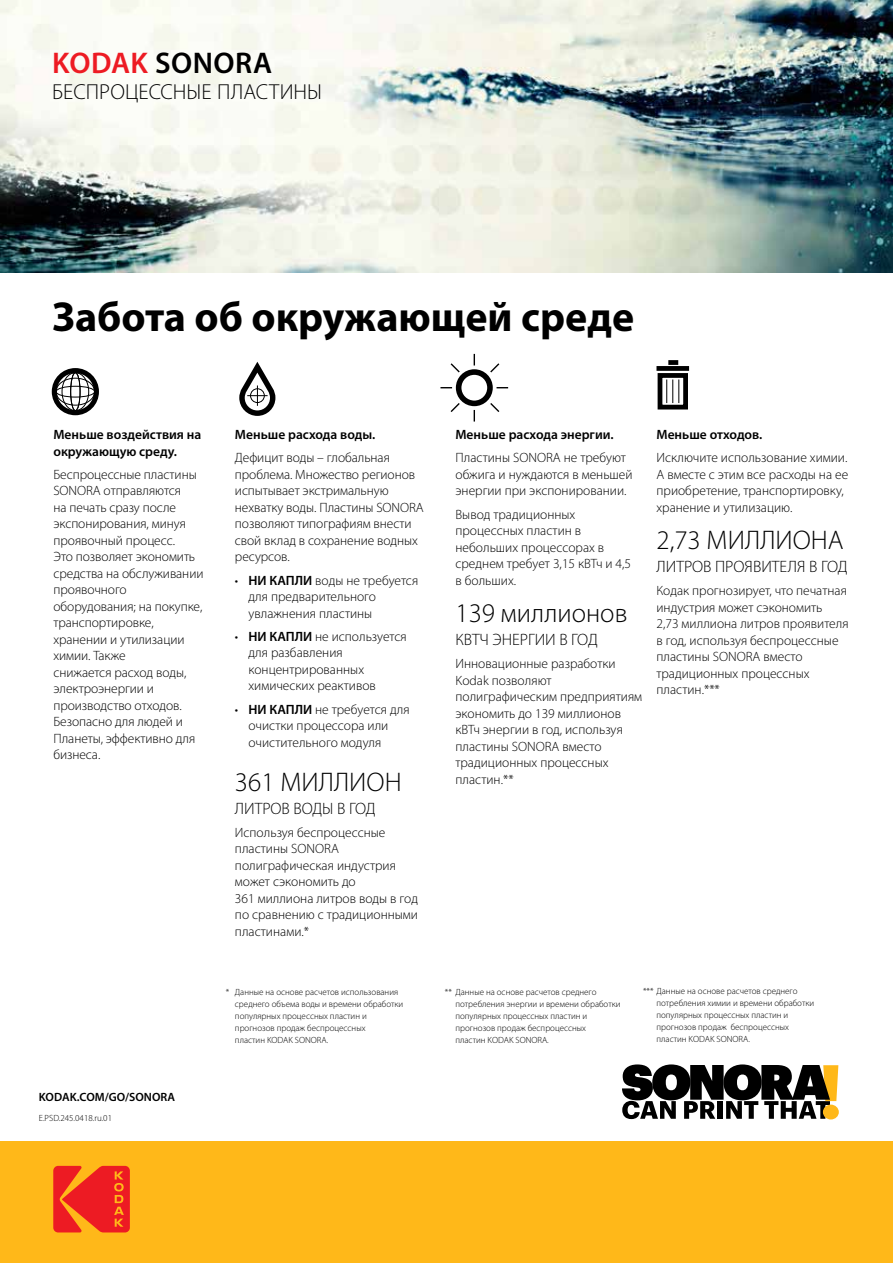
<style>
.page{position:relative;width:893px;height:1263px;background:#fff}
.page>*{position:absolute;margin:0;border:0;box-sizing:border-box;transform-origin:0 0}
.t1{font:700 42px "Myriad Pro";color:#000}
.t2{font:600 30px "Myriad Pro";letter-spacing:.015em;color:#000}
.t3{font:300 27px "Myriad Pro";color:#000}
.t4{font:300 21.75px "Myriad Pro";color:#000}
.t5{font:300 16.5px "Myriad Pro";color:#000}
.t6{font:300 13.5px/16.5px "Myriad Pro";color:#000}
.t7{font:600 13.5px/16.5px "Myriad Pro";color:#000}
.t8{font:600 12px "Myriad Pro";color:#000}
.t9{font:300 9px/12px "Myriad Pro";color:#000}
.s1{color:#ed1b23}
.s2{font-weight:600}
</style>
<div class="page">
<img style="left:0;top:0;width:893px;height:272px">
<svg style="left:239px;top:362px;width:36px;height:54px"></svg>
<div style="left:250px;top:388px;width:15px;height:15px;border:1px solid #000;border-radius:50%"></div>
<div style="left:0;top:1142px;width:893px;height:121px;background:#ffb819"></div>
<svg style="left:53px;top:1166px;width:77px;height:66px;background:#f03721"></svg>
<div style="left:52px;top:368px;width:47px;height:47px;border:5px solid #000;border-radius:50%"></div>
<div style="left:62px;top:373px;width:27px;height:38px;border:1px solid #000;border-radius:50%"></div>
<div style="left:71px;top:373px;width:9px;height:38px;border:1px solid #000;border-radius:50%"></div>
<div style="left:56px;top:386px;width:39px;height:11px;border:1px solid #000;border-radius:50%"></div>
<div style="left:56px;top:378px;width:39px;height:27px;border:1px solid #000;border-radius:50%"></div>
<div style="left:456px;top:369px;width:37px;height:37px;border:6px solid #000;border-radius:50%"></div>
<svg style="left:440px;top:387px;width:12px;height:1px"></svg>
<svg style="left:450px;top:403px;width:10px;height:9px"></svg>
<svg style="left:490px;top:403px;width:10px;height:9px"></svg>
<svg style="left:490px;top:363px;width:10px;height:10px"></svg>
<svg style="left:450px;top:363px;width:10px;height:10px"></svg>
<div style="left:658px;top:373px;width:30px;height:36px;border:5px solid #000"></div>
<svg style="left:666px;top:379px;width:13px;height:24px"></svg>
<div style="left:656px;top:366px;width:33px;height:5px;background:#000"></div>
<div style="left:668px;top:360px;width:10px;height:5px;background:#000"></div>
<svg style="left:622px;top:1064px;width:217px;height:55px"></svg>
<h2 class="t2" style="left:52px;top:44px;width:222px"><span class="s1">KODAK</span> SONORA</h2>
<h3 class="t4" style="left:52px;top:79px;width:271px">БЕСПРОЦЕССНЫЕ ПЛАСТИНЫ</h3>
<h1 class="t1" style="left:52px;top:289px;width:583px">Забота об окружающей среде</h1>
<p class="t7" style="left:53px;top:426px;width:149px">Меньше воздействия на окружающую среду.</p>
<p class="t6" style="left:53px;top:466px;width:152px">Беспроцессные пластины<br>SONORA отправляются<br>на печать сразу после экспонирования, минуя проявочный процесс.<br>Это позволяет экономить средства на обслуживании проявочного оборудования; на покупке, транспортировке, хранении и утилизации химии. Также<br>снижается расход воды, электроэнергии и производство отходов.<br>Безопасно для людей и<br>Планеты, эффективно для бизнеса.</p>
<p class="t7" style="left:235px;top:426px;width:142px">Меньше расхода воды.</p>
<p class="t6" style="left:235px;top:449px;width:190px">Дефицит воды – глобальная проблема. Множество регионов испытывает экстримальную нехватку воды. Пластины SONORA позволяют типографиям внести свой вклад в сохранение водных ресурсов.</p>
<p class="t6" style="left:248px;top:572px;width:171px;text-indent:-14px">• <span class="s2">НИ КАПЛИ</span> воды не требуется для предварительного увлажнения пластины</p>
<p class="t6" style="left:248px;top:628px;width:160px;text-indent:-14px">• <span class="s2">НИ КАПЛИ</span> не используется для разбавления концентрированных химических реактивов</p>
<p class="t6" style="left:248px;top:701px;width:163px;text-indent:-14px">• <span class="s2">НИ КАПЛИ</span> не требуется для очистки процессора или очистительного модуля</p>
<h3 class="t3" style="left:235px;top:766px;width:168px">361 МИЛЛИОН</h3>
<p class="t5" style="left:235px;top:798px;width:142px">ЛИТРОВ ВОДЫ В ГОД</p>
<p class="t6" style="left:235px;top:824px;width:185px">Используя беспроцессные пластины SONORA полиграфическая индустрия может сэкономить до<br>361 миллиона литров воды в год по сравнению с традиционными пластинами.*</p>
<p class="t7" style="left:455px;top:426px;width:160px">Меньше расхода энергии.</p>
<p class="t6" style="left:455px;top:450px;width:179px">Пластины SONORA не требуют обжига и нуждаются в меньшей энергии при экспонировании.</p>
<p class="t6" style="left:455px;top:506px;width:177px">Вывод традиционных процессных пластин в небольших процессорах в среднем требует 3,15 кВТч и 4,5 в больших.</p>
<h3 class="t3" style="left:455px;top:597px;width:173px">139 миллионов</h3>
<p class="t5" style="left:455px;top:629px;width:144px">КВТЧ ЭНЕРГИИ В ГОД</p>
<p class="t6" style="left:455px;top:655px;width:188px">Инновационные разработки<br>Kodak позволяют полиграфическим предприятиям экономить до 139 миллионов кВТч энергии в год, используя пластины SONORA вместо традиционных процессных пластин.**</p>
<p class="t7" style="left:656px;top:426px;width:107px">Меньше отходов.</p>
<p class="t6" style="left:656px;top:450px;width:193px">Исключите использование химии.<br>А вместе с этим все расходы на ее приобретение, транспортировку, хранение и утилизацию.</p>
<h3 class="t3" style="left:656px;top:524px;width:189px">2,73 МИЛЛИОНА</h3>
<p class="t5" style="left:656px;top:557px;width:193px">ЛИТРОВ ПРОЯВИТЕЛЯ В ГОД</p>
<p class="t6" style="left:656px;top:583px;width:194px">Кодак прогнозирует, что печатная индустрия может сэкономить<br>2,73 миллиона литров проявителя в год, используя беспроцессные пластины SONORA вместо традиционных процессных пластин.***</p>
<p class="t8" style="left:39px;top:1089px;width:138px">KODAK.COM/GO/SONORA</p>
<p class="t9" style="left:39px;top:1112px;width:75px">E.PSD.245.0418.ru.01</p>
<p class="t9" style="left:235px;top:985px;width:170px;text-indent:-9px">* Данные на основе расчетов использования среднего объема воды и времени обработки популярных процессных пластин и прогнозов продаж беспроцессных<br>пластин KODAK SONORA.</p>
<p class="t9" style="left:455px;top:985px;width:166px;text-indent:-11px">** Данные на основе расчетов среднего потребления энергии и времени обработки популярных процессных пластин и прогнозов продаж беспроцессных<br>пластин KODAK SONORA.</p>
<p class="t9" style="left:656px;top:985px;width:159px;text-indent:-14px">*** Данные на основе расчетов среднего потребления химии и времени обработки популярных процессных пластин и прогнозов продаж беспроцессных пластин KODAK SONORA.</p>
</div>
